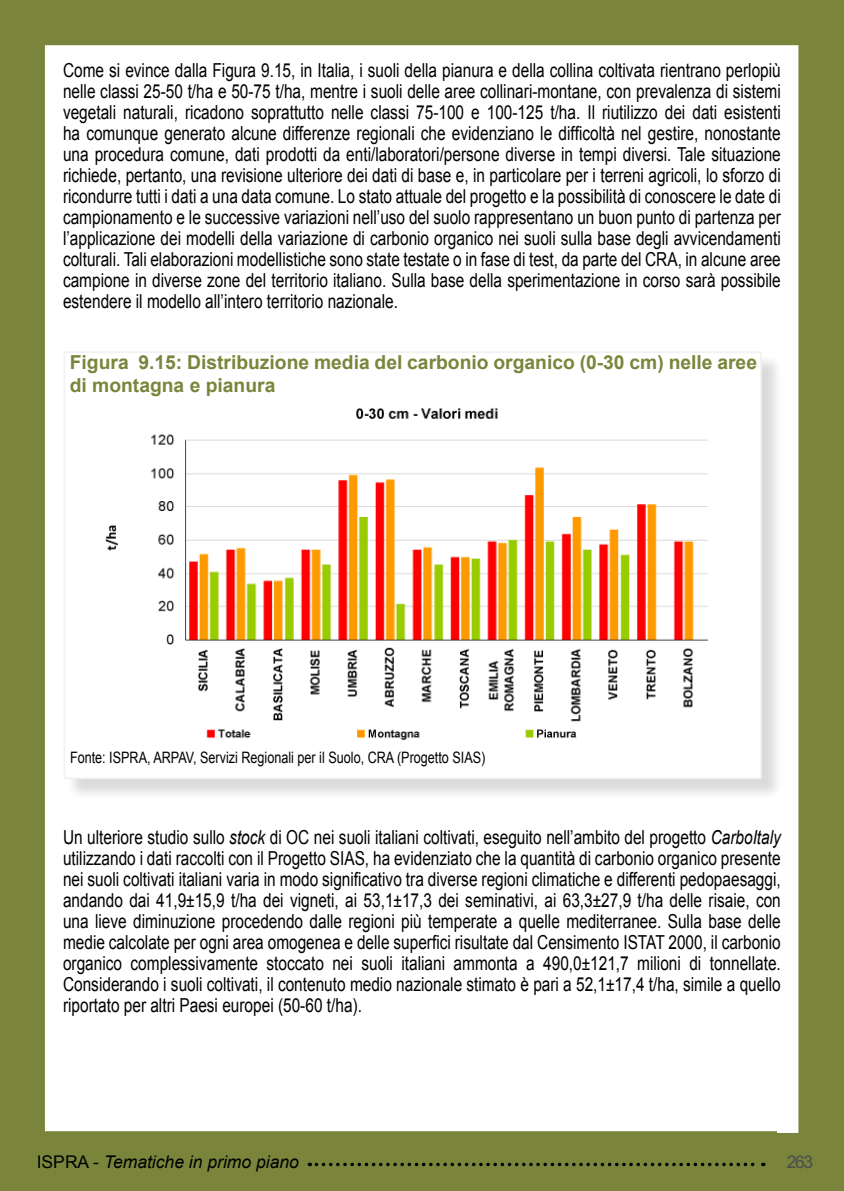
<style>
.page{position:relative;width:844px;height:1191px;background:#fff}
.page>*{position:absolute;margin:0;border:0;box-sizing:border-box;transform-origin:0 0}
.t1{font:19.25px/21px "Arial";color:#000;text-align:justify;scale:.8 1}
.t2{font:700 19.25px/23.1px "Arial";color:#7a853b}
.t3{font:italic 17.5px "Arial";color:#000}
.t4{font:17.5px "Arial";color:#4d4d4f}
.t5{font:15.75px "Arial";color:#000;scale:.8 1}
.s1{font-style:italic}
.s2{font-style:normal}
</style>
<div class="page">
<div style="left:0;top:0;width:843px;height:45px;background:#7a853b"></div>
<div style="left:0;top:39px;width:45px;height:1092px;background:#7a853b"></div>
<svg style="left:776px;top:1133px;width:22px;height:58px"></svg>
<div style="left:798px;top:39px;width:45px;height:1152px;background:#7a853b"></div>
<div style="left:1px;top:1131px;width:775px;height:60px;background:#7a853b"></div>
<svg style="left:316px;top:1162px;width:447px;height:4px;background:#525927"></svg>
<svg style="left:0;top:1129px;width:1px;height:62px"></svg>
<div style="left:66px;top:354px;width:717px;height:446px;background:#000;opacity:.75"></div>
<div style="left:63px;top:351px;width:698px;height:428px;background:#fff;border:2px solid #bcbec0"></div>
<img style="left:105px;top:408px;width:604px;height:332px">
<p class="t1" style="left:63px;top:60px;width:898px">Come si evince dalla Figura 9.15, in Italia, i suoli della pianura e della collina coltivata rientrano perlopiù nelle classi 25-50 t/ha e 50-75 t/ha, mentre i suoli delle aree collinari-montane, con prevalenza di sistemi vegetali naturali, ricadono soprattutto nelle classi 75-100 e 100-125 t/ha. Il riutilizzo dei dati esistenti ha comunque generato alcune differenze regionali che evidenziano le difficoltà nel gestire, nonostante una procedura comune, dati prodotti da enti/laboratori/persone diverse in tempi diversi. Tale situazione richiede, pertanto, una revisione ulteriore dei dati di base e, in particolare per i terreni agricoli, lo sforzo di ricondurre tutti i dati a una data comune. Lo stato attuale del progetto e la possibilità di conoscere le date di campionamento e le successive variazioni nell’uso del suolo rappresentano un buon punto di partenza per l’applicazione dei modelli della variazione di carbonio organico nei suoli sulla base degli avvicendamenti colturali. Tali elaborazioni modellistiche sono state testate o in fase di test, da parte del CRA, in alcune aree campione in diverse zone del territorio italiano. Sulla base della sperimentazione in corso sarà possibile estendere il modello all’intero territorio nazionale.</p>
<p class="t2" style="left:70px;top:351px;width:688px">Figura 9.15: Distribuzione media del carbonio organico (0-30 cm) nelle aree di montagna e pianura</p>
<p class="t5" style="left:70px;top:746px;width:520px">Fonte: ISPRA, ARPAV, Servizi Regionali per il Suolo, CRA (Progetto SIAS)</p>
<p class="t1" style="left:63px;top:827px;width:898px">Un ulteriore studio sullo <span class="s1">stock</span> di OC nei suoli italiani coltivati, eseguito nell’ambito del progetto <span class="s1">CarboItaly </span>utilizzando i dati raccolti con il Progetto SIAS, ha evidenziato che la quantità di carbonio organico presente nei suoli coltivati italiani varia in modo significativo tra diverse regioni climatiche e differenti pedopaesaggi, andando dai 41,9±15,9 t/ha dei vigneti, ai 53,1±17,3 dei seminativi, ai 63,3±27,9 t/ha delle risaie, con una lieve diminuzione procedendo dalle regioni più temperate a quelle mediterranee. Sulla base delle medie calcolate per ogni area omogenea e delle superfici risultate dal Censimento ISTAT 2000, il carbonio organico complessivamente stoccato nei suoli italiani ammonta a 490,0±121,7 milioni di tonnellate.<br>Considerando i suoli coltivati, il contenuto medio nazionale stimato è pari a 52,1±17,4 t/ha, simile a quello riportato per altri Paesi europei (50-60 t/ha).</p>
<p class="t3" style="left:37px;top:1150px;width:263px"><span class="s2">ISPRA -</span> Tematiche in primo piano</p>
<p class="t4" style="left:786px;top:1150px;width:28px">263</p>
</div>
